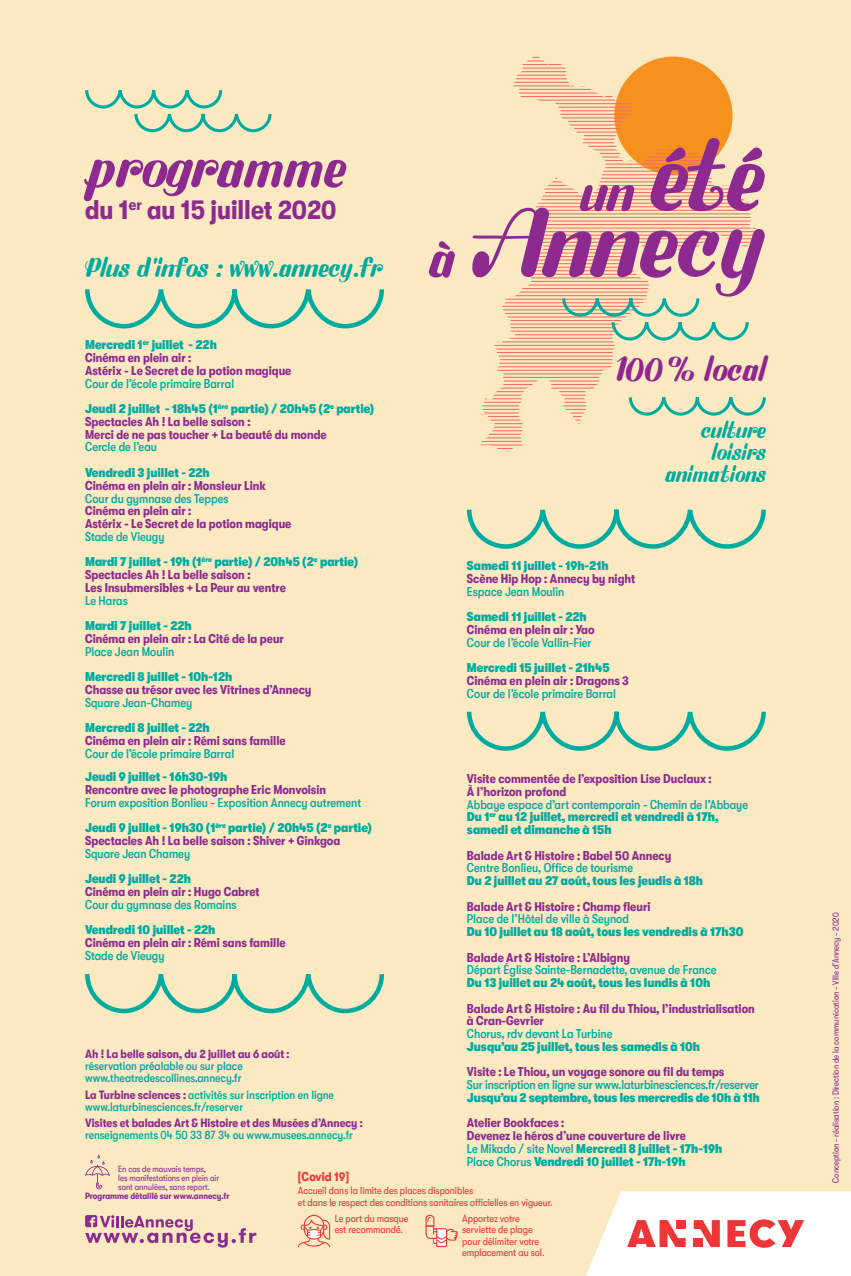
<style>
.page{position:relative;width:851px;height:1276px;background:#fff}
.page>*{position:absolute;margin:0;border:0;box-sizing:border-box;transform-origin:0 0}
.t1{font:54.75px "Flubby";color:#8c2a90}
.t2{font:32.17px "Flubby";color:#90268f}
.t3{font:700 condensed 27px "GT Walsheim Pro";color:#8c2a90}
.t4{font:25.5px "Flubby";color:#00aca0}
.t5{font:21.83px "Flubby";color:#00aca0}
.t6{font:700 condensed 12.75px/12.8px "GT Walsheim Pro";color:#8c2a90}
.t7{font:900 condensed 12.75px/12.8px "GT Walsheim Pro";color:#00aca0}
.t8{font:500 condensed 12.75px "GT Walsheim Pro";color:#00aca0}
.t9{font:700 condensed 12.75px "GT Walsheim Pro";color:#ee3639}
.t10{font:500 condensed 12px/12px "GT Walsheim Pro";color:#00aca0}
.t11{font:700 condensed 12px/12px "GT Walsheim Pro";color:#8c2a90}
.t12{font:condensed 10.5px/11.2px "GT Walsheim Pro";color:#ee3639}
.t13{font:condensed 9px "GT Walsheim Pro";color:#8c2a90}
.t14{font:700 condensed 9px "GT Walsheim Pro";color:#8c2a90}
.s1{font-weight:500}
.s2{font-weight:700;color:#8c2a90}
.s3{font-weight:500;color:#00aca0}
</style>
<div class="page">
<div style="left:0;top:0;width:850px;height:1276px;background:#fbe9c2"></div>
<svg style="left:479px;top:56px;width:254px;height:396px"></svg>
<svg style="left:429px;top:241px;width:26px;height:37px"></svg>
<svg style="left:472px;top:138px;width:292px;height:204px"></svg>
<svg style="left:627px;top:360px;width:139px;height:57px"></svg>
<svg style="left:85px;top:1215px;width:171px;height:32px"></svg>
<svg style="left:586px;top:1191px;width:264px;height:85px;background:#fce6e3"></svg>
<svg style="left:85px;top:289px;width:299px;height:40px"></svg>
<svg style="left:85px;top:90px;width:187px;height:43px"></svg>
<svg style="left:425px;top:1215px;width:32px;height:32px"></svg>
<svg style="left:298px;top:1215px;width:32px;height:32px"></svg>
<svg style="left:85px;top:1155px;width:25px;height:34px"></svg>
<svg style="left:85px;top:974px;width:299px;height:40px"></svg>
<svg style="left:466px;top:509px;width:300px;height:40px"></svg>
<svg style="left:466px;top:711px;width:300px;height:40px"></svg>
<p class="t1" style="left:85px;top:132px;width:262px">programme</p>
<p class="t3" style="left:85px;top:194px;width:253px">du 1<sup>er</sup> au 15 juillet 2020</p>
<p class="t4" style="left:85px;top:251px;width:298px">Plus d’infos : www.annecy.fr</p>
<p class="t7" style="left:85px;top:339px;width:133px">Mercredi 1<sup>er</sup> juillet - 22h</p>
<p class="t6" style="left:85px;top:351px;width:208px">Cinéma en plein air :<br>Astérix - Le Secret de la potion magique</p>
<p class="t8" style="left:85px;top:376px;width:151px">Cour de l’école primaire Barral</p>
<p class="t7" style="left:85px;top:402px;width:291px">Jeudi 2 juillet - 18h45 (1<sup>ère</sup> partie) / 20h45 (2<sup>e</sup> partie)</p>
<p class="t6" style="left:85px;top:415px;width:243px">Spectacles Ah ! La belle saison :<br>Merci de ne pas toucher + La beauté du monde</p>
<p class="t8" style="left:85px;top:440px;width:73px">Cercle de l’eau</p>
<p class="t7" style="left:85px;top:466px;width:126px">Vendredi 3 juillet - 22h</p>
<p class="t6" style="left:85px;top:479px;width:182px">Cinéma en plein air : Monsieur Link</p>
<p class="t8" style="left:85px;top:491px;width:145px">Cour du gymnase des Teppes</p>
<p class="t6" style="left:85px;top:504px;width:208px">Cinéma en plein air :<br>Astérix - Le Secret de la potion magique</p>
<p class="t8" style="left:85px;top:529px;width:81px">Stade de Vieugy</p>
<p class="t7" style="left:85px;top:555px;width:274px">Mardi 7 juillet - 19h (1<sup>ère</sup> partie) / 20h45 (2<sup>e</sup> partie)</p>
<p class="t6" style="left:85px;top:568px;width:202px">Spectacles Ah ! La belle saison :<br>Les Insubmersibles + La Peur au ventre</p>
<p class="t8" style="left:85px;top:593px;width:44px">Le Haras</p>
<p class="t7" style="left:85px;top:619px;width:108px">Mardi 7 juillet - 22h</p>
<p class="t6" style="left:85px;top:632px;width:200px">Cinéma en plein air : La Cité de la peur</p>
<p class="t8" style="left:85px;top:644px;width:91px">Place Jean Moulin</p>
<p class="t7" style="left:85px;top:670px;width:149px">Mercredi 8 juillet - 10h-12h</p>
<p class="t6" style="left:85px;top:683px;width:228px">Chasse au trésor avec les Vitrines d’Annecy</p>
<p class="t8" style="left:85px;top:695px;width:109px">Square Jean-Chamey</p>
<p class="t7" style="left:85px;top:721px;width:126px">Mercredi 8 juillet - 22h</p>
<p class="t6" style="left:85px;top:734px;width:202px">Cinéma en plein air : Rémi sans famille</p>
<p class="t8" style="left:85px;top:746px;width:151px">Cour de l’école primaire Barral</p>
<p class="t7" style="left:85px;top:770px;width:144px">Jeudi 9 juillet - 16h30-19h</p>
<p class="t6" style="left:85px;top:783px;width:242px">Rencontre avec le photographe Eric Monvoisin</p>
<p class="t8" style="left:85px;top:795px;width:277px">Forum exposition Bonlieu - Exposition Annecy autrement</p>
<p class="t7" style="left:85px;top:821px;width:288px">Jeudi 9 juillet - 19h30 (1<sup>ère</sup> partie) / 20h45 (2<sup>e</sup> partie)</p>
<p class="t6" style="left:85px;top:834px;width:257px">Spectacles Ah ! La belle saison : Shiver + Ginkgoa</p>
<p class="t8" style="left:85px;top:846px;width:107px">Square Jean Chamey</p>
<p class="t7" style="left:85px;top:872px;width:107px">Jeudi 9 juillet - 22h</p>
<p class="t6" style="left:85px;top:885px;width:176px">Cinéma en plein air : Hugo Cabret</p>
<p class="t8" style="left:85px;top:897px;width:153px">Cour du gymnase des Romains</p>
<p class="t7" style="left:85px;top:923px;width:132px">Vendredi 10 juillet - 22h</p>
<p class="t6" style="left:85px;top:936px;width:202px">Cinéma en plein air : Rémi sans famille</p>
<p class="t8" style="left:85px;top:948px;width:81px">Stade de Vieugy</p>
<p class="t2" style="left:616px;top:348px;width:150px">100% local</p>
<p class="t5" style="left:700px;top:416px;width:66px">culture</p>
<p class="t5" style="left:711px;top:438px;width:56px">loisirs</p>
<p class="t5" style="left:664px;top:460px;width:103px">animations</p>
<p class="t7" style="left:467px;top:559px;width:143px">Samedi 11 juillet - 19h-21h</p>
<p class="t6" style="left:467px;top:572px;width:170px">Scène Hip Hop : Annecy by night</p>
<p class="t8" style="left:467px;top:584px;width:99px">Espace Jean Moulin</p>
<p class="t7" style="left:467px;top:610px;width:121px">Samedi 11 juillet - 22h</p>
<p class="t6" style="left:467px;top:623px;width:129px">Cinéma en plein air : Yao</p>
<p class="t8" style="left:467px;top:635px;width:126px">Cour de l’école Vallin-Fier</p>
<p class="t7" style="left:467px;top:661px;width:144px">Mercredi 15 juillet - 21h45</p>
<p class="t6" style="left:467px;top:674px;width:163px">Cinéma en plein air : Dragons 3</p>
<p class="t8" style="left:467px;top:686px;width:151px">Cour de l’école primaire Barral</p>
<p class="t6" style="left:467px;top:772px;width:246px">Visite commentée de l’exposition Lise Duclaux :<br>À l’horizon profond</p>
<p class="t8" style="left:467px;top:797px;width:283px">Abbaye espace d’art contemporain - Chemin de l’Abbaye</p>
<p class="t7" style="left:467px;top:810px;width:253px">Du 1<sup>er</sup> au 12 juillet, mercredi et vendredi à 17h, samedi et dimanche à 15h</p>
<p class="t6" style="left:467px;top:849px;width:206px">Balade Art &amp; Histoire : Babel 50 Annecy</p>
<p class="t8" style="left:467px;top:861px;width:168px">Centre Bonlieu, Office de tourisme</p>
<p class="t7" style="left:467px;top:874px;width:238px">Du 2 juillet au 27 août, tous les jeudis à 18h</p>
<p class="t6" style="left:467px;top:900px;width:185px">Balade Art &amp; Histoire : Champ fleuri</p>
<p class="t8" style="left:467px;top:912px;width:163px">Place de l’Hôtel de ville à Seynod</p>
<p class="t7" style="left:467px;top:925px;width:278px">Du 10 juillet au 18 août, tous les vendredis à 17h30</p>
<p class="t6" style="left:467px;top:951px;width:164px">Balade Art &amp; Histoire : L’Albigny</p>
<p class="t8" style="left:467px;top:963px;width:251px">Départ Église Sainte-Bernadette, avenue de France</p>
<p class="t7" style="left:467px;top:976px;width:245px">Du 13 juillet au 24 août, tous les lundis à 10h</p>
<p class="t6" style="left:467px;top:1002px;width:289px">Balade Art &amp; Histoire : Au fil du Thiou, l’industrialisation à Cran-Gevrier</p>
<p class="t7" style="left:467px;top:1027px;width:234px"><span class="s1">Chorus, rdv devant La Turbine<br></span>Jusqu’au 25 juillet, tous les samedis à 10h</p>
<p class="t6" style="left:467px;top:1065px;width:259px">Visite : Le Thiou, un voyage sonore au fil du temps</p>
<p class="t8" style="left:467px;top:1077px;width:293px">Sur inscription en ligne sur www.laturbinesciences.fr/reserver</p>
<p class="t7" style="left:467px;top:1091px;width:294px">Jusqu’au 2 septembre, tous les mercredis de 10h à 11h</p>
<p class="t6" style="left:467px;top:1116px;width:220px">Atelier Bookfaces :<br>Devenez le héros d’une couverture de livre</p>
<p class="t7" style="left:467px;top:1142px;width:257px"><span class="s1">Le Mikado / site Novel</span> Mercredi 8 juillet - 17h-19h</p>
<p class="t7" style="left:467px;top:1155px;width:220px"><span class="s1">Place Chorus</span> Vendredi 10 juillet - 17h-19h</p>
<p class="t10" style="left:85px;top:1048px;width:206px"><span class="s2">Ah ! La belle saison, du 2 juillet au 6 août : </span>réservation préalable ou sur place www.theatredescollines.annecy.fr</p>
<p class="t10" style="left:85px;top:1088px;width:250px"><span class="s2">La Turbine sciences :</span> activités sur inscription en ligne www.laturbinesciences.fr/reserver</p>
<p class="t11" style="left:85px;top:1117px;width:279px">Visites et balades Art &amp; Histoire et des Musées d’Annecy : <span class="s3">renseignements 04 50 33 87 34 ou www.musees.annecy.fr</span></p>
<p class="t13" style="left:118px;top:1163px;width:89px">En cas de mauvais temps,</p>
<p class="t13" style="left:118px;top:1172px;width:102px">les manifestations en plein air</p>
<p class="t13" style="left:118px;top:1181px;width:93px">sont annulées, sans report.</p>
<p class="t14" style="left:85px;top:1190px;width:146px">Programme détaillé sur www.annecy.fr</p>
<p class="t12" style="left:298px;top:1185px;width:256px">Accueil dans la limite des places disponibles<br>et dans le respect des conditions sanitaires officielles en vigueur.</p>
<p class="t9" style="left:298px;top:1169px;width:53px">[Covid 19]</p>
<p class="t12" style="left:334px;top:1213px;width:75px">Le port du masque est recommandé.</p>
<p class="t12" style="left:462px;top:1213px;width:84px">Apportez votre serviette de plage pour délimiter votre emplacement au sol.</p>
<p class="t13" style="left:830px;top:1182px;width:272px;rotate:-90deg">Conception - réalisation : Direction de la communication - Ville d’Annecy - 2020</p>
</div>
